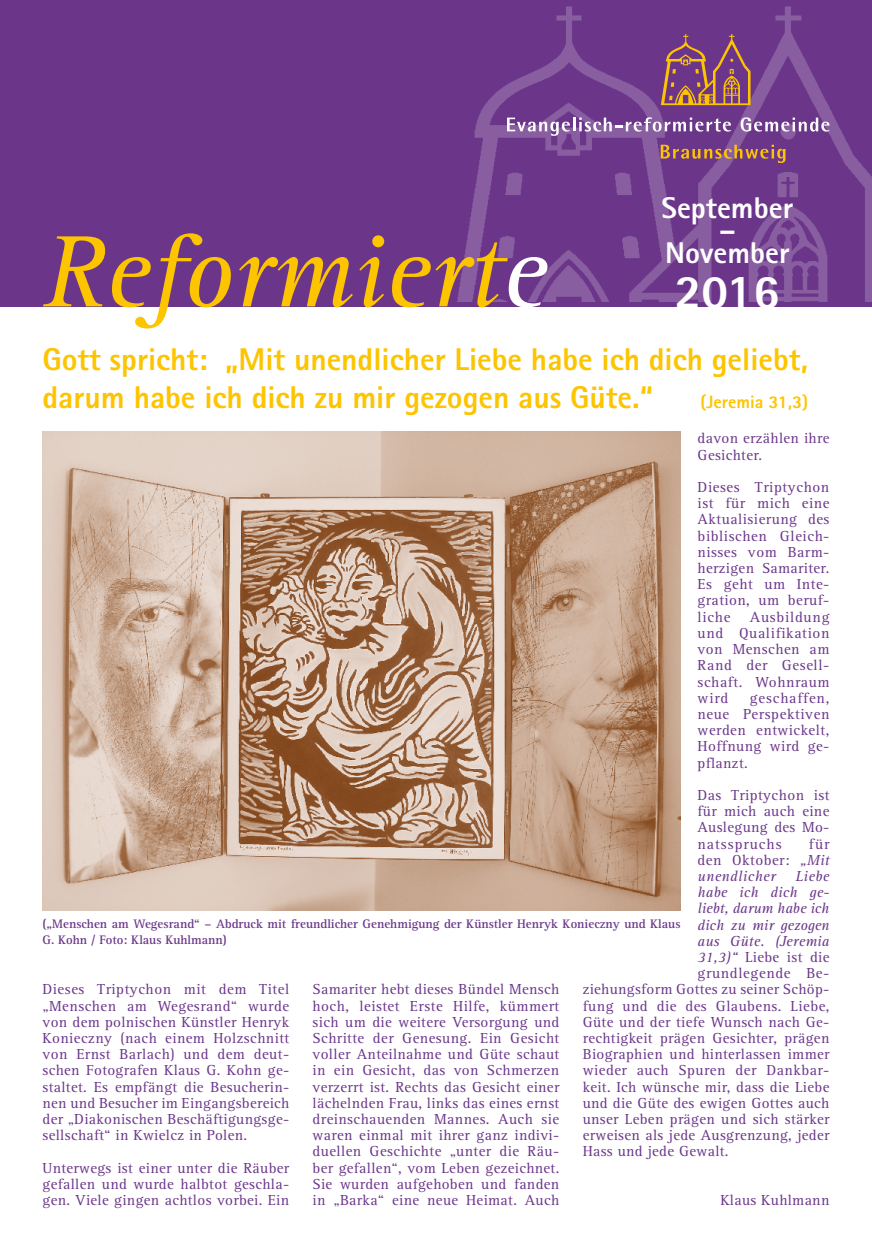
<style>
.page{position:relative;width:872px;height:1242px;background:#fff}
.page>*{position:absolute;margin:0;border:0;box-sizing:border-box;transform-origin:0 0}
.t1{font:italic 105px "Rotis Serif";color:#fdc400}
.t2{font:800 31.5px/37.8px "Rotis Sans Serif";color:#fdc400}
.t3{font:800 30px/22.5px "Rotis Sans Serif";color:#fff;text-align:center}
.t4{font:800 18px "Rotis Sans Serif";color:#fdc400}
.t5{font:15px/16.2px "Rotis Serif";letter-spacing:.02em;color:#6b368a;text-align:justify}
.t6{font:italic 15px/16.2px "Rotis Serif";letter-spacing:.01em;color:#6b368a;text-align:justify}
.t7{font:15px "Rotis Serif";letter-spacing:.04em;color:#6b368a}
.t8{font:700 12.75px/15.9px "Rotis Serif";color:#6b368a}
.s1{color:#fff}
.s2{font-family:"Rotis Sans Serif";font-weight:800;font-style:normal;font-size:48px;color:#fff}
.s3{font-style:normal}
.s4{font-style:italic}
</style>
<div class="page">
<div style="left:0;top:0;width:872px;height:307px;background:#6b368a"></div>
<img style="left:457px;top:6px;width:415px;height:296px">
<svg style="left:661px;top:34px;width:89px;height:71px"></svg>
<svg style="left:660px;top:145px;width:125px;height:18px"></svg>
<svg style="left:507px;top:117px;width:224px;height:19px"></svg>
<svg style="left:740px;top:117px;width:89px;height:15px"></svg>
<img style="left:43px;top:431px;width:637px;height:479px">
<h3 class="t3" style="left:661px;top:196px;width:133px">September –<br>November</h3>
<h1 class="t1" style="left:43px;top:213px;width:739px">Reformiert<span class="s1">e</span> <span class="s2">2016</span></h1>
<h2 class="t2" style="left:43px;top:340px;width:767px">Gott spricht: „Mit unendlicher Liebe habe ich dich geliebt, darum habe ich dich zu mir gezogen aus Güte.“</h2>
<p class="t4" style="left:700px;top:390px;width:109px">(Jeremia 31,3)</p>
<p class="t5" style="left:697px;top:431px;width:133px">davon erzählen ihre<br>Gesichter.</p>
<p class="t5" style="left:697px;top:479px;width:133px">Dieses Triptychon ist für mich eine Aktualisierung des biblischen Gleich&shy;nisses vom Barm&shy;herzigen Samariter.<br>Es geht um Inte&shy;gration, um beruf&shy;liche</p>
<p class="t5" style="left:697px;top:609px;width:133px;text-indent:52px">Ausbildung und Qualifikation von Menschen am Rand der Gesell&shy;schaft. Wohnraum wird</p>
<p class="t5" style="left:697px;top:690px;width:133px;text-indent:52px">geschaffen, neue Perspektiven werden entwickelt, Hoffnung wird ge&shy;pflanzt.</p>
<p class="t5" style="left:697px;top:787px;width:133px">Das Triptychon ist für mich auch eine Auslegung des Mo&shy;natsspruchs</p>
<p class="t6" style="left:697px;top:836px;width:133px;text-indent:111px"><span class="s3">für den Oktober:</span> „Mit unendlicher</p>
<p class="t6" style="left:795px;top:868px;width:35px">Liebe</p>
<p class="t6" style="left:697px;top:884px;width:133px">habe ich dich ge-</p>
<p class="t6" style="left:697px;top:901px;width:133px">liebt, darum habe ich</p>
<p class="t6" style="left:697px;top:917px;width:133px">dich zu mir gezogen</p>
<p class="t6" style="left:697px;top:933px;width:133px">aus Güte. (Jeremia</p>
<p class="t5" style="left:697px;top:949px;width:133px"><span class="s4">31,3)“</span> Liebe ist die</p>
<p class="t7" style="left:697px;top:964px;width:133px">grundlegende Be-</p>
<p class="t5" style="left:583px;top:981px;width:248px">ziehungsform Gottes zu seiner Schöp-</p>
<p class="t5" style="left:583px;top:998px;width:248px">fung und die des Glaubens. Liebe,</p>
<p class="t5" style="left:583px;top:1014px;width:248px">Güte und der tiefe Wunsch nach Ge-</p>
<p class="t5" style="left:583px;top:1030px;width:248px">rechtigkeit prägen Gesichter, prägen</p>
<p class="t5" style="left:583px;top:1046px;width:248px">Biographien und hinterlassen immer</p>
<p class="t5" style="left:583px;top:1062px;width:248px">wieder auch Spuren der Dankbar-</p>
<p class="t5" style="left:583px;top:1079px;width:248px">keit. Ich wünsche mir, dass die Liebe</p>
<p class="t5" style="left:583px;top:1095px;width:248px">und die Güte des ewigen Gottes auch</p>
<p class="t5" style="left:583px;top:1111px;width:248px">unser Leben prägen und sich stärker</p>
<p class="t5" style="left:583px;top:1127px;width:248px">erweisen als jede Ausgrenzung, jeder</p>
<p class="t5" style="left:583px;top:1143px;width:147px">Hass und jede Gewalt.</p>
<p class="t5" style="left:720px;top:1192px;width:111px">Klaus Kuhlmann</p>
<p class="t8" style="left:43px;top:916px;width:639px">(„Menschen am Wegesrand“ – Abdruck mit freundlicher Genehmigung der Künstler Henryk Konieczny und Klaus<br>G. Kohn / Foto: Klaus Kuhlmann)</p>
<p class="t5" style="left:43px;top:981px;width:248px">Dieses Triptychon mit dem Titel „Menschen am Wegesrand“ wurde von dem polnischen Künstler Henryk Konieczny (nach einem Holzschnitt von Ernst Barlach) und dem deut&shy;schen Fotografen Klaus G. Kohn ge&shy;staltet. Es empfängt die Besucherin&shy;nen und Besucher im Eingangsbereich der „Diakonischen Beschäftigungsge&shy;sellschaft“ in Kwielcz in Polen.</p>
<p class="t5" style="left:43px;top:1160px;width:248px">Unterwegs ist einer unter die Räuber gefallen und wurde halbtot geschla&shy;gen. Viele gingen achtlos vorbei. Ein</p>
<p class="t5" style="left:313px;top:981px;width:248px">Samariter hebt dieses Bündel Mensch hoch, leistet Erste Hilfe, kümmert sich um die weitere Versorgung und Schritte der Genesung. Ein Gesicht voller Anteilnahme und Güte schaut in ein Gesicht, das von Schmerzen verzerrt ist. Rechts das Gesicht einer lächelnden Frau, links das eines ernst dreinschauenden Mannes. Auch sie waren einmal mit ihrer ganz indivi&shy;duellen Geschichte „unter die Räu&shy;ber gefallen“, vom Leben gezeichnet.<br>Sie wurden aufgehoben und fanden in „Barka“ eine neue Heimat. Auch</p>
</div>
